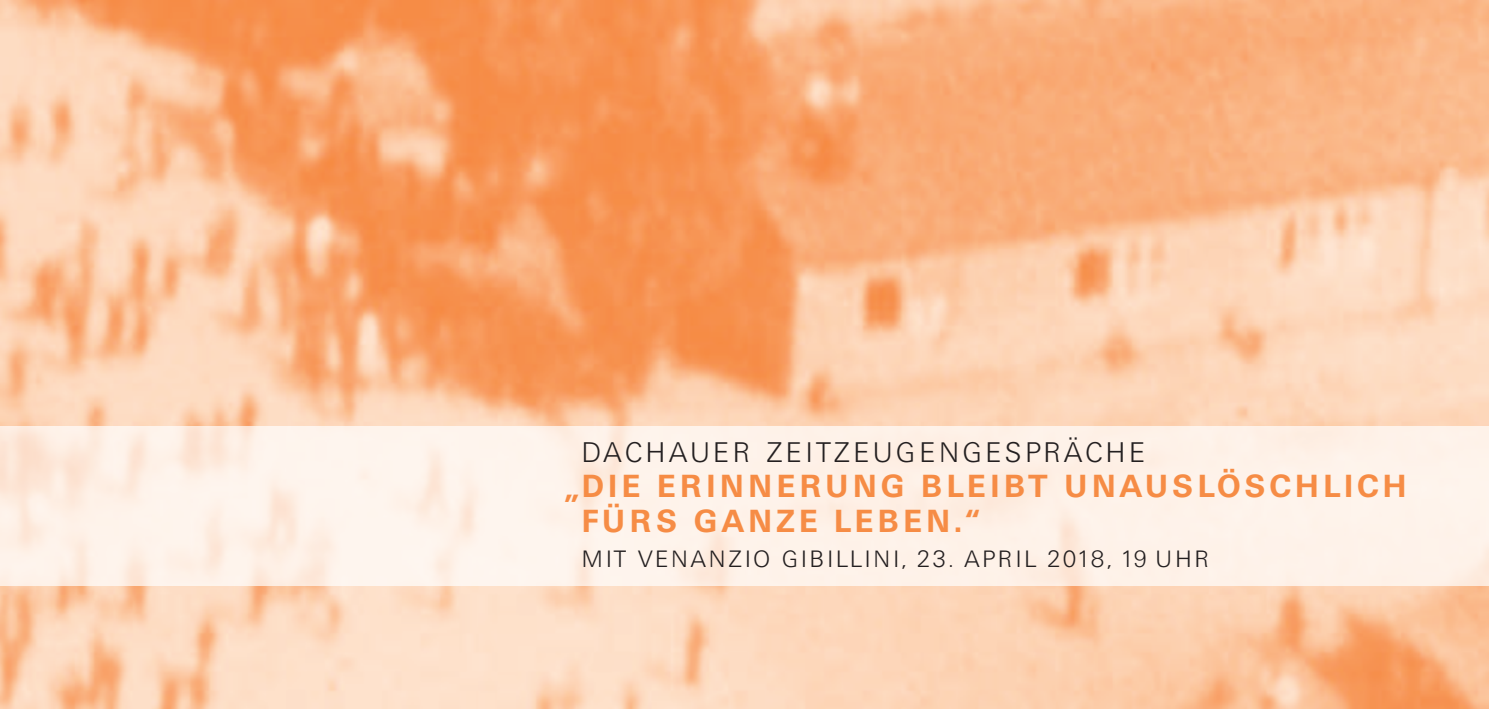
<style>
.page{position:relative;width:1489px;height:709px;background:#fff}
.page>*{position:absolute;margin:0;border:0;box-sizing:border-box;transform-origin:0 0}
.t1{font:700 31.5px/35px "Univers BSK";letter-spacing:.15em;color:#f68c45}
.t2{font:300 28.25px "Univers BSK";letter-spacing:.13em;color:#231f20}
.t3{font:300 23.5px "Univers BSK";letter-spacing:.13em;color:#231f20}
</style>
<div class="page">
<img style="left:0;top:0;width:1488px;height:709px">
<div style="left:0;top:426px;width:1488px;height:159px;background:#fff;opacity:.7"></div>
<p class="t2" style="left:581px;top:436px;width:564px">DACHAUER ZEITZEUGENGESPRÄCHE</p>
<p class="t1" style="left:581px;top:468px;width:826px;text-indent:-18px">„DIE ERINNERUNG BLEIBT UNAUSLÖSCHLICH<br>FÜRS GANZE LEBEN.“</p>
<p class="t3" style="left:581px;top:545px;width:628px">MIT VENANZIO GIBILLINI, 23. APRIL 2018, 19 UHR</p>
</div>
